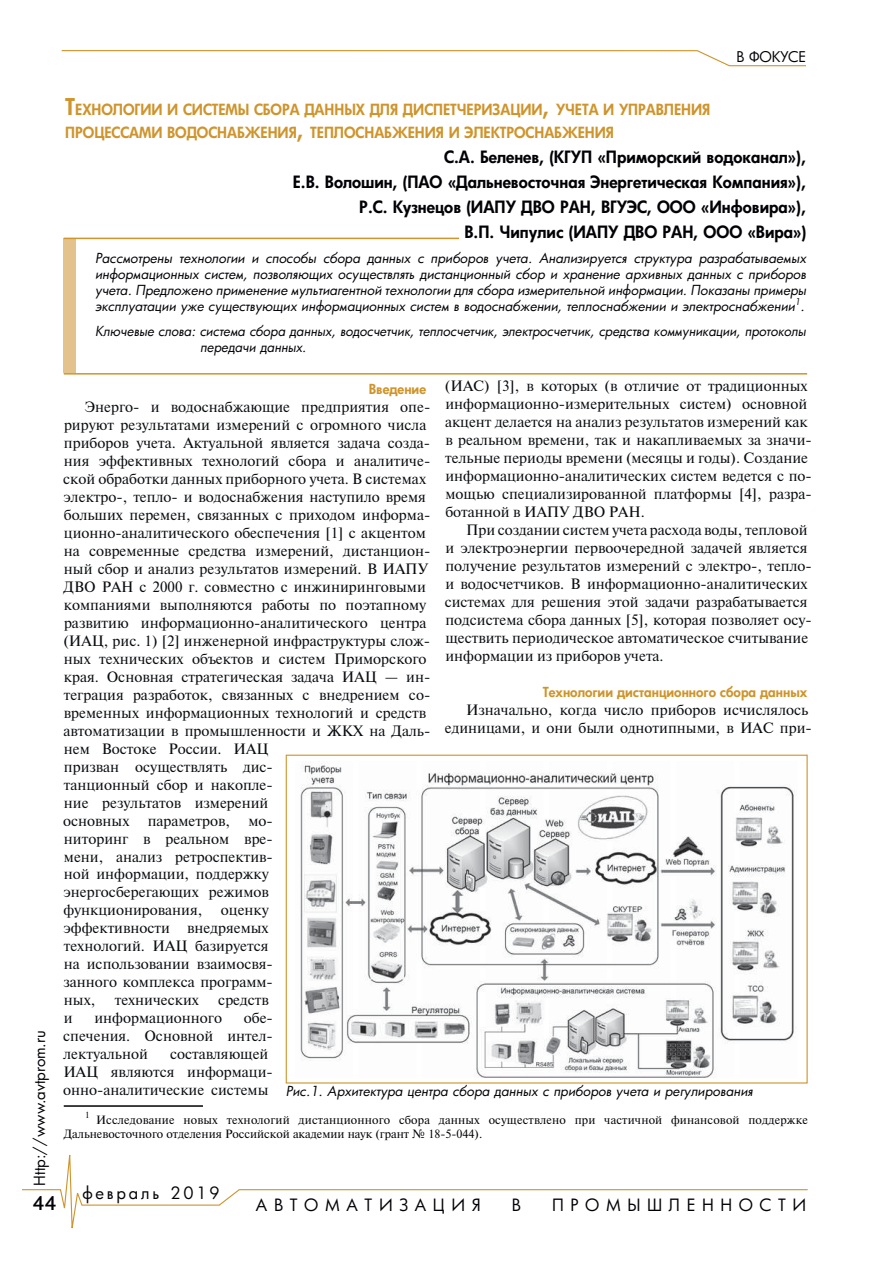
<style>
.page{position:relative;width:893px;height:1263px;background:#fff}
.page>*{position:absolute;margin:0;border:0;box-sizing:border-box;transform-origin:0 0}
.t1{font:500 21px "Bliss Pro";color:#020206}
.t2{font:800 16.5px/25px "Futura Cyr";color:#020206;text-align:right}
.t3{font:16.5px "Futura Cyr";letter-spacing:.4em;color:#020206}
.t4{font:16.5px "Futura Cyr";letter-spacing:.17em;color:#020206}
.t5{font:15px/18px "Newton";color:#090c0f}
.t6{font:800 15px/22.8px "Futura Cyr";color:#cf942b}
.t7{font:15px "Futura Cyr";color:#020206}
.t8{font:14.4px "Futura Cyr";letter-spacing:-.01em;color:#020206}
.t9{font:italic 13.5px/16.2px "Futura Cyr";color:#020206;text-align:justify}
.t10{font:800 13.5px "Futura Cyr";color:#cf942b}
.t11{font:12px/14.4px "Newton C";letter-spacing:.015em;color:#020206}
.t12{font:italic 9px "Futura Cyr";color:#020206}
.t13{font:9px "Newton C";color:#020206}
.s1{font-size:22.5px}
</style>
<div class="page">
<svg style="left:22px;top:1155px;width:786px;height:74px"></svg>
<svg style="left:61px;top:50px;width:745px;height:17px"></svg>
<div style="left:64px;top:238px;width:12px;height:135px;background:#e4c28b"></div>
<hr style="left:64px;top:238px;width:395px;height:1px;background:#cf942b">
<hr style="left:64px;top:373px;width:743px;height:2px;background:#cf942b">
<hr style="left:64px;top:1105px;width:139px;height:2px;background:#020206">
<img style="left:300px;top:761px;width:495px;height:316px">
<p class="t8" style="left:736px;top:49px;width:71px">В ФОКУСЕ</p>
<p class="t6" style="left:65px;top:99px;width:647px"><span class="s1">Т</span>ЕХНОЛОГИИ И СИСТЕМЫ СБОРА ДАННЫХ ДЛЯ ДИСПЕТЧЕРИЗАЦИИ<span class="s1">,</span> УЧЕТА И УПРАВЛЕНИЯ<br>ПРОЦЕССАМИ ВОДОСНАБЖЕНИЯ<span class="s1">,</span> ТЕПЛОСНАБЖЕНИЯ И ЭЛЕКТРОСНАБЖЕНИЯ</p>
<p class="t2" style="left:293px;top:145px;width:515px">С.А. Беленев, (КГУП «Приморский водоканал»),<br>Е.В. Волошин, (ПАО «Дальневосточная Энергетическая Компания»), Р.С. Кузнецов (ИАПУ ДВО РАН, ВГУЭС, ООО «Инфовира»),<br>В.П. Чипулис (ИАПУ ДВО РАН, ООО «Вира»)</p>
<p class="t9" style="left:95px;top:252px;width:713px">Рассмотрены технологии и способы сбора данных с приборов учета. Анализируется структура разрабатываемых информационных систем, позволяющих осуществлять дистанционный сбор и хранение архивных данных с приборов учета. Предложено применение мультиагентной технологии для сбора измерительной информации. Показаны примеры эксплуатации уже существующих информационных систем в водоснабжении, теплоснабжении и электроснабжении .</p>
<p class="t12" style="left:795px;top:298px;width:7px">1</p>
<p class="t9" style="left:200px;top:325px;width:607px;text-indent:-105px">Ключевые слова: система сбора данных, водосчетчик, теплосчетчик, электросчетчик, средства коммуникации, протоколы передачи данных.</p>
<p class="t10" style="left:369px;top:381px;width:59px">Введение</p>
<p class="t5" style="left:63px;top:399px;width:369px;text-indent:21px">Энерго- и водоснабжающие предприятия опе&shy;рируют результатами измерений с огромного числа приборов учета. Актуальной является задача созда&shy;ния эффективных технологий сбора и аналитиче&shy;ской обработки данных приборного учета. В системах электро-, тепло- и водоснабжения наступило время больших перемен, связанных с приходом информа&shy;ционно-аналитического обеспечения [1] с акцентом на современные средства измерений, дистанцион&shy;ный сбор и анализ результатов измерений. В ИАПУ ДВО РАН с 2000 г. совместно с инжиниринговыми компаниями выполняются работы по поэтапному развитию информационно-аналитического центра (ИАЦ, рис. 1) [2] инженерной инфраструктуры слож&shy;ных технических объектов и систем Приморского края. Основная стратегическая задача ИАЦ — ин&shy;теграция разработок, связанных с внедрением со&shy;временных информационных технологий и средств автоматизации в промышленности и ЖКХ на Даль&shy;нем Востоке России. ИАЦ<br>призван осуществлять дис-<br>танционный сбор и накопле-<br>ние результатов измерений<br>основных параметров, мо-<br>ниторинг в реальном вре-<br>мени, анализ ретроспектив-<br>ной информации, поддержку<br>энергосберегающих режимов<br>функционирования, оценку<br>эффективности внедряемых<br>технологий. ИАЦ базируется<br>на использовании взаимосвя-<br>занного комплекса программ-<br>ных,</p>
<p class="t5" style="left:445px;top:378px;width:368px">(ИАС) [3], в которых (в отличие от традиционных информационно-измерительных систем) основной акцент делается на анализ результатов измерений как в реальном времени, так и накапливаемых за значи&shy;тельные периоды времени (месяцы и годы). Создание информационно-аналитических систем ведется с по&shy;мощью специализированной платформы [4], разра&shy;ботанной в ИАПУ ДВО РАН.</p>
<p class="t5" style="left:445px;top:522px;width:369px;text-indent:21px">При создании систем учета расхода воды, тепловой и электроэнергии первоочередной задачей является получение результатов измерений с электро-, тепло&shy;и водосчетчиков. В информационно-аналитических системах для решения этой задачи разрабатывается подсистема сбора данных [5], которая позволяет осу&shy;ществить периодическое автоматическое считывание информации из приборов учета.</p>
<p class="t10" style="left:543px;top:684px;width:266px">Технологии дистанционного сбора данных</p>
<p class="t5" style="left:445px;top:702px;width:368px;text-align:right">Изначально, когда число приборов исчислялось единицами, и они были однотипными, в ИАС при-</p>
<p class="t5" style="left:115px;top:992px;width:86px">технических</p>
<p class="t5" style="left:218px;top:992px;width:52px">средств</p>
<p class="t5" style="left:64px;top:1010px;width:10px">и</p>
<p class="t5" style="left:94px;top:1010px;width:129px">информационного</p>
<p class="t5" style="left:63px;top:1010px;width:211px;text-align:justify;text-indent:181px">обе&shy;спечения. Основной интел&shy;лектуальной</p>
<p class="t7" style="left:31px;top:1186px;width:157px;rotate:-90deg">Http://www.avtprom.ru</p>
<h1 class="t1" style="left:33px;top:1190px;width:26px">44</h1>
<p class="t3" style="left:256px;top:1196px;width:226px">АВТОМАТИЗАЦИЯ</p>
<p class="t3" style="left:512px;top:1196px;width:11px">В</p>
<p class="t3" style="left:552px;top:1196px;width:256px">ПРОМЫШЛЕННОСТИ</p>
<p class="t5" style="left:63px;top:1046px;width:211px;text-indent:107px">составляющей<br>ИАЦ являются информаци&shy;онно-аналитические системы</p>
<p class="t9" style="left:286px;top:1084px;width:469px">Рис.1. Архитектура центра сбора данных с приборов учета и регулирования</p>
<p class="t13" style="left:85px;top:1110px;width:6px">1</p>
<p class="t11" style="left:64px;top:1113px;width:745px;text-indent:32px">Исследование новых технологий дистанционного сбора данных осуществлено при частичной финансовой поддержке<br>Дальневосточного отделения Российской академии наук (грант № 18-5-044).</p>
<p class="t4" style="left:82px;top:1183px;width:139px">февраль 2019</p>
</div>
